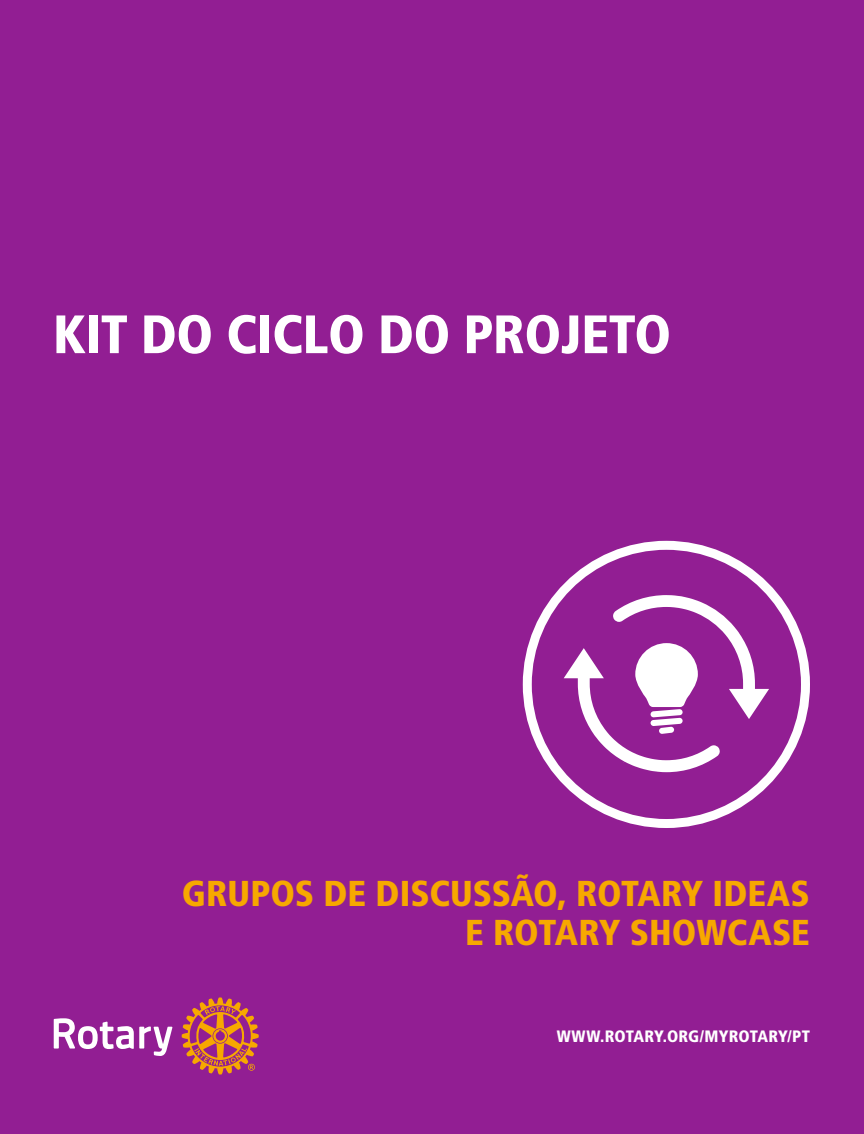
<style>
.page{position:relative;width:864px;height:1134px;background:#921e93}
.page>*{position:absolute;margin:0;border:0;box-sizing:border-box;transform-origin:0 0}
.t1{font:900 condensed 54px "Frutiger LT Std";letter-spacing:-.01em;color:#fff}
.t2{font:900 condensed 36px/39px "Frutiger LT Std";color:#f7a800;text-align:right}
.t3{font:900 condensed 16.5px "Frutiger LT Std";color:#fff}
</style>
<div class="page">
<div style="left:523px;top:541px;width:287px;height:287px;border:9px solid #fff;border-radius:50%"></div>
<svg style="left:54px;top:1018px;width:118px;height:38px"></svg>
<svg style="left:182px;top:997px;width:77px;height:78px"></svg>
<svg style="left:564px;top:595px;width:205px;height:177px"></svg>
<h1 class="t1" style="left:53px;top:302px;width:620px">KIT DO CICLO DO PROJETO</h1>
<p class="t2" style="left:182px;top:874px;width:630px">GRUPOS DE DISCUSSÃO, ROTARY IDEAS<br>E ROTARY SHOWCASE</p>
<p class="t3" style="left:557px;top:1027px;width:255px">WWW.ROTARY.ORG/MYROTARY/PT</p>
</div>
